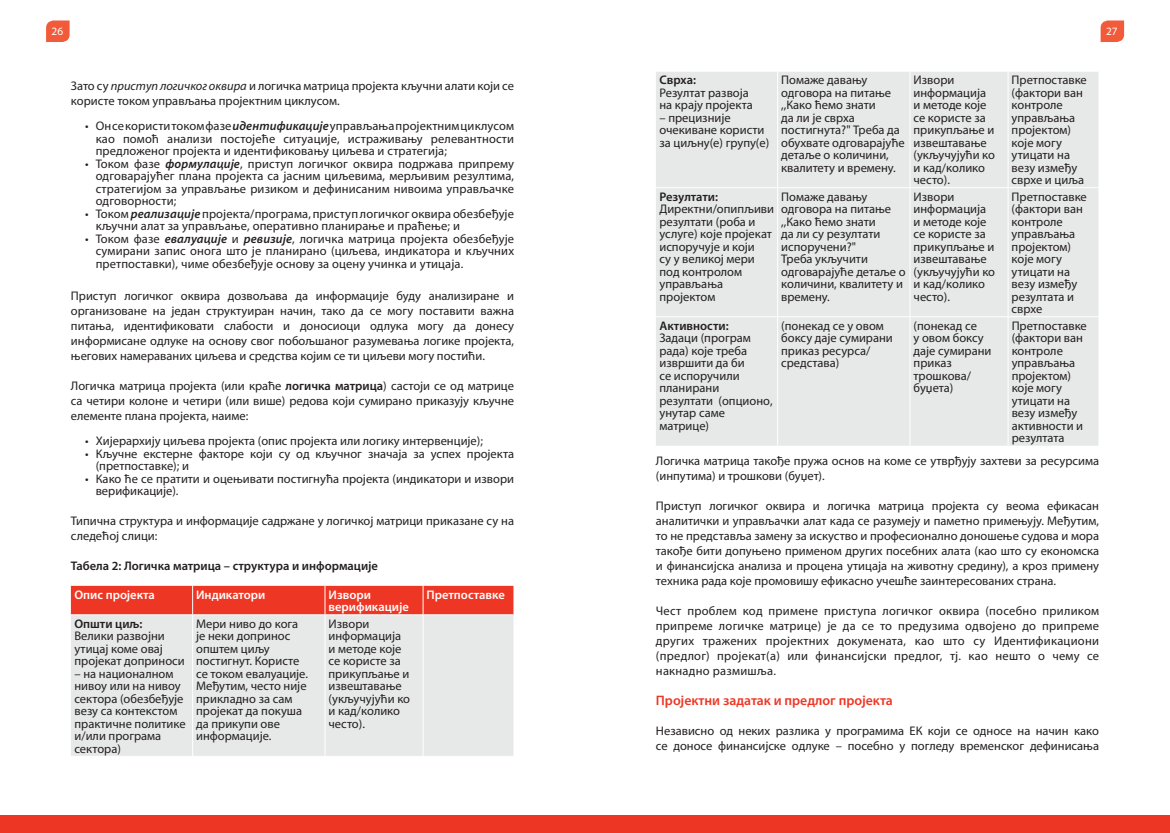
<style>
.page{position:relative;width:1170px;height:833px;background:#fff}
.page>*{position:absolute;margin:0;border:0;box-sizing:border-box;transform-origin:0 0}
.t1{font:600 13.75px "Myriad Pro";color:#ee3624}
.t2{font:12.5px/12.5px "Myriad Pro";color:#231f20}
.t3{font:600 12.5px "Myriad Pro";color:#231f20}
.t4{font:600 12.5px/12.5px "Myriad Pro";color:#fff}
.t5{font:11.25px "Myriad Pro";color:#fff}
.s1{font-style:italic}
.s2{font-weight:600;font-style:italic}
.s3{font-weight:600}
</style>
<div class="page">
<svg style="left:46px;top:20px;width:24px;height:22px"></svg>
<svg style="left:1100px;top:20px;width:23px;height:22px"></svg>
<div style="left:0;top:815px;width:1169px;height:18px;background:#ee3624"></div>
<div style="left:71px;top:615px;width:442px;height:141px;background:#e7e8e8"></div>
<div style="left:71px;top:586px;width:442px;height:28px;background:#ee3624"></div>
<hr style="left:192px;top:615px;width:1px;height:141px;background:#fff">
<hr style="left:324px;top:615px;width:1px;height:141px;background:#fff">
<hr style="left:423px;top:615px;width:1px;height:141px;background:#fff">
<div style="left:656px;top:72px;width:442px;height:374px;background:#e7e8e8"></div>
<hr style="left:777px;top:71px;width:1px;height:116px;background:#fff">
<hr style="left:909px;top:71px;width:1px;height:116px;background:#fff">
<hr style="left:1007px;top:71px;width:1px;height:116px;background:#fff">
<hr style="left:656px;top:187px;width:121px;height:1px;background:#fff">
<hr style="left:777px;top:187px;width:132px;height:1px;background:#fff">
<hr style="left:777px;top:188px;width:1px;height:128px;background:#fff">
<hr style="left:909px;top:187px;width:98px;height:1px;background:#fff">
<hr style="left:909px;top:188px;width:1px;height:128px;background:#fff">
<hr style="left:1007px;top:187px;width:91px;height:1px;background:#fff">
<hr style="left:1007px;top:188px;width:1px;height:128px;background:#fff">
<hr style="left:656px;top:316px;width:121px;height:1px;background:#fff">
<hr style="left:777px;top:316px;width:132px;height:1px;background:#fff">
<hr style="left:777px;top:317px;width:1px;height:129px;background:#fff">
<hr style="left:909px;top:316px;width:98px;height:1px;background:#fff">
<hr style="left:909px;top:317px;width:1px;height:129px;background:#fff">
<hr style="left:1007px;top:316px;width:91px;height:1px;background:#fff">
<hr style="left:1007px;top:317px;width:1px;height:129px;background:#fff">
<p class="t5" style="left:52px;top:25px;width:13px">26</p>
<p class="t5" style="left:1105px;top:25px;width:13px">27</p>
<p class="t2" style="left:71px;top:78px;width:444px;line-height:15px">Зато су <span class="s1">приступ логичког оквира</span> и логичка матрица пројекта кључни алати који се користе током управљања пројектним циклусом.</p>
<p class="t2" style="left:96px;top:119px;width:420px;text-align:justify;text-indent:-11px">• Он се користи током фазе <span class="s2">идентификације</span> управљања пројектним циклусом као помоћ анализи постојеће ситуације, истраживању релевантности предложеног пројекта и идентификовању циљева и стратегија;</p>
<p class="t2" style="left:96px;top:157px;width:420px;text-align:justify;text-indent:-11px">• Током фазе <span class="s2">формулације</span>, приступ логичког оквира подржава припрему одговарајућег плана пројекта са јасним циљевима, мерљивим резултима, стратегијом за управљање ризиком и дефинисаним нивоима управљачке одговорности;</p>
<p class="t2" style="left:96px;top:207px;width:420px;text-indent:-11px">• Током <span class="s2">реализације</span> пројекта/програма, приступ логичког оквира обезбеђује кључни алат за управљање, оперативно планирање и праћење; и</p>
<p class="t2" style="left:96px;top:232px;width:420px;text-align:justify;text-indent:-11px">• Током фазе <span class="s2">евалуације</span> и <span class="s2">ревизије</span>, логичка матрица пројекта обезбеђује сумирани запис онога што је планирано (циљева, индикатора и кључних претпоставки), чиме обезбеђује основу за оцену учинка и утицаја.</p>
<p class="t2" style="left:71px;top:288px;width:444px;line-height:15px;text-align:justify">Приступ логичког оквира дозвољава да информације буду анализиране и организоване на један структуиран начин, тако да се могу поставити важна питања, идентификовати слабости и доносиоци одлука могу да донесу информисане одлуке на основу свог побољшаног разумевања логике пројекта, његових намераваних циљева и средства којим се ти циљеви могу постићи.</p>
<p class="t2" style="left:71px;top:378px;width:444px;line-height:15px;text-align:justify">Логичка матрица пројекта (или краће <span class="s3">логичка матрица</span>) састоји се од матрице са четири колоне и четири (или више) редова који сумирано приказују кључне елементе плана пројекта, наиме:</p>
<p class="t2" style="left:85px;top:434px;width:399px">• Хијерархију циљева пројекта (опис пројекта или логику интервенције);</p>
<p class="t2" style="left:96px;top:447px;width:420px;text-indent:-11px">• Кључне екстерне факторе који су од кључног значаја за успех пројекта (претпоставке); и</p>
<p class="t2" style="left:96px;top:472px;width:420px;text-indent:-11px">• Како ће се пратити и оцењивати постигнућа пројекта (индикатори и извори верификације).</p>
<p class="t2" style="left:71px;top:513px;width:444px;line-height:15px">Типична структура и информације садржане у логичкој матрици приказане су на следећој слици:</p>
<p class="t3" style="left:71px;top:558px;width:308px">Табела 2: Логичка матрица – структура и информације</p>
<p class="t4" style="left:74px;top:588px;width:82px">Опис пројекта</p>
<p class="t4" style="left:196px;top:588px;width:71px">Индикатори</p>
<p class="t4" style="left:328px;top:588px;width:82px">Извори верификације</p>
<p class="t4" style="left:426px;top:588px;width:80px">Претпоставке</p>
<p class="t3" style="left:74px;top:615px;width:70px">Општи циљ:</p>
<p class="t2" style="left:74px;top:629px;width:112px">Велики развојни утицај коме овај пројекат доприноси</p>
<p class="t2" style="left:74px;top:667px;width:113px">– на националном нивоу или на нивоу сектора (обезбеђује везу са контекстом практичне политике и/или програма сектора)</p>
<p class="t2" style="left:196px;top:617px;width:113px">Мери ниво до кога је неки допринос општем циљу постигнут. Користе се током евалуације.<br>Међутим, често није прикладно за сам пројекат да покуша да прикупи ове информације.</p>
<p class="t2" style="left:328px;top:617px;width:83px">Извори информација и методе које се користе за прикупљање и извештавање (укључујући ко и кад/колико често).</p>
<p class="t3" style="left:659px;top:72px;width:38px">Сврха:</p>
<p class="t2" style="left:659px;top:86px;width:95px">Резултат развоја на крају пројекта</p>
<p class="t2" style="left:659px;top:111px;width:111px">– прецизније очекиване користи за циљну(е) групу(е)</p>
<p class="t2" style="left:781px;top:73px;width:125px">Помаже давању одговора на питање ,,Како ћемо знати<br>да ли је сврха постигнута?" Треба да обухвате одговарајуће детаље о количини, квалитету и времену.</p>
<p class="t2" style="left:913px;top:73px;width:83px">Извори информација и методе које се користе за прикупљање и извештавање (укључујући ко и кад/колико често).</p>
<p class="t2" style="left:1011px;top:73px;width:77px">Претпоставке (фактори ван контроле управљања пројектом) које могу утицати на везу између сврхе и циља</p>
<p class="t3" style="left:659px;top:188px;width:60px">Резултати:</p>
<p class="t2" style="left:659px;top:202px;width:116px">Директни/опипљиви резултати (роба и услуге) које пројекат испоручује и који<br>су у великој мери под контролом управљања пројектом</p>
<p class="t2" style="left:781px;top:190px;width:126px">Помаже давању одговора на питање ,,Како ћемо знати<br>да ли су резултати испоручени?"<br>Треба укључити одговарајуће детаље о количини, квалитету и времену.</p>
<p class="t2" style="left:913px;top:190px;width:83px">Извори информација и методе које се користе за прикупљање и извештавање (укључујући ко и кад/колико често).</p>
<p class="t2" style="left:1011px;top:190px;width:77px">Претпоставке (фактори ван контроле управљања пројектом) које могу утицати на везу између резултата и сврхе</p>
<p class="t2" style="left:781px;top:319px;width:113px">(понекад се у овом боксу даје сумирани приказ ресурса/ средстава)</p>
<p class="t2" style="left:913px;top:319px;width:79px">(понекад се<br>у овом боксу даје сумирани приказ трошкова/ буџета)</p>
<p class="t2" style="left:1011px;top:319px;width:77px">Претпоставке (фактори ван контроле управљања пројектом) које могу утицати на везу између активности и резултата</p>
<p class="t2" style="left:656px;top:453px;width:444px;line-height:15px">Логичка матрица такође пружа основ на коме се утврђују захтеви за ресурсима (инпутима) и трошкови (буџет).</p>
<p class="t2" style="left:656px;top:498px;width:444px;line-height:15px;text-align:justify">Приступ логичког оквира и логичка матрица пројекта су веома ефикасан аналитички и управљачки алат када се разумеју и паметно примењују. Међутим, то не представља замену за искуство и професионално доношење судова и мора такође бити допуњено применом других посебних алата (као што су економска и финансијска анализа и процена утицаја на животну средину), а кроз примену техника рада које промовишу ефикасно учешће заинтересованих страна.</p>
<p class="t2" style="left:656px;top:603px;width:444px;line-height:15px;text-align:justify">Чест проблем код примене приступа логичког оквира (посебно приликом припреме логичке матрице) је да се то предузима одвојено до припреме других тражених пројектних докумената, као што су Идентификациони (предлог) пројекат(а) или финансијски предлог, тј. као нешто о чему се накнадно размишља.</p>
<p class="t1" style="left:656px;top:692px;width:238px">Пројектни задатак и предлог пројекта</p>
<p class="t2" style="left:656px;top:723px;width:444px;line-height:15px">Независно од неких разлика у програмима EК који се односе на начин како се доносе финансијске одлуке – посебно у погледу временског дефинисања</p>
<p class="t3" style="left:659px;top:317px;width:71px">Aктивности:</p>
<p class="t2" style="left:659px;top:331px;width:115px">Задаци (програм рада) које треба извршити да би<br>се испоручили планирани резултати (опционо, унутар саме матрице)</p>
</div>
